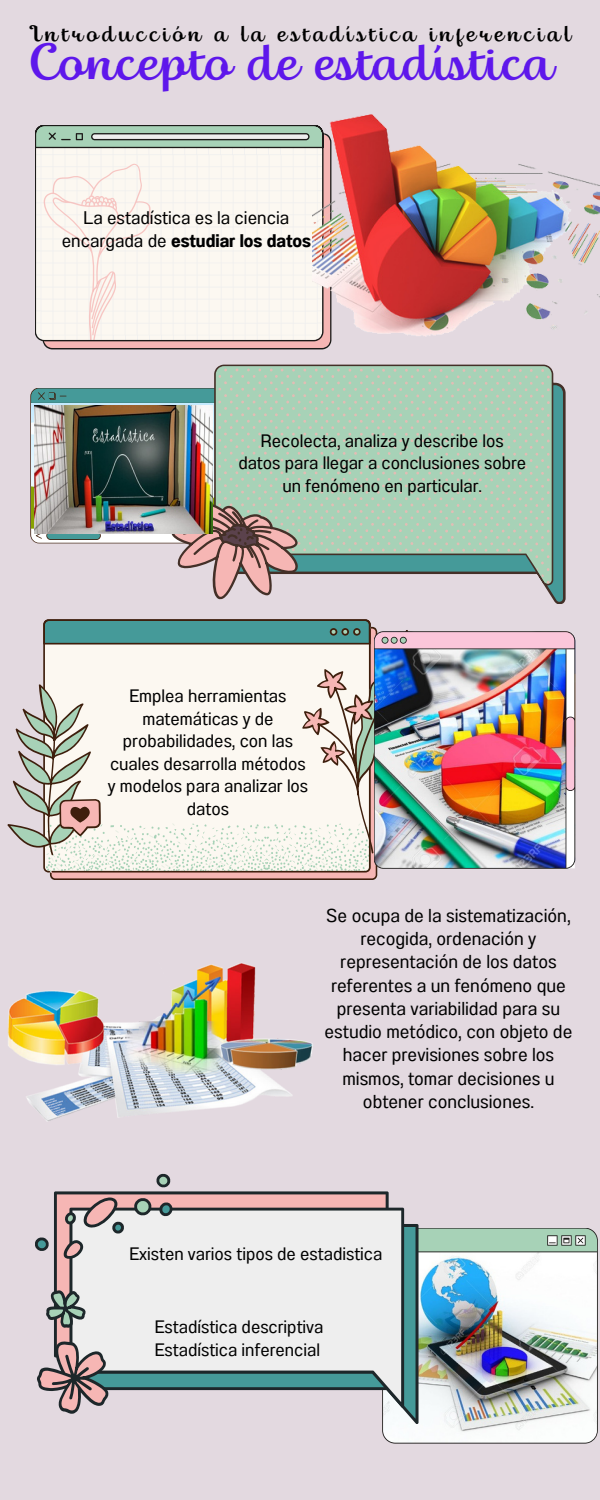
<style>
.page{position:relative;width:600px;height:1500px;background:#e3d9e0}
.page>*{position:absolute;margin:0;border:0;box-sizing:border-box;transform-origin:0 0}
.t1{font:50px "Thephir";color:#5e17eb}
.t2{font:22px "Thephir";letter-spacing:.15em;color:#000}
.t3{font:18.7px/23.2px "Anantason Wd 87";color:#000;text-align:center}
.t4{font:18.3px "Anantason Bold Wd 87";color:#000}
.t5{font:18.3px "Anantason Wd 87";color:#000}
.t6{font:18px/22.5px "Anantason Wd 87";color:#000;text-align:center}
.s1{font-family:"Anantason Wd 87"}
</style>
<div class="page">
<svg style="left:30px;top:388px;width:184px;height:21px;background:#4d9998"></svg>
<svg style="left:35px;top:125px;width:296px;height:224px;background:#ece8e1"></svg>
<img style="left:31px;top:404px;width:183px;height:119px">
<svg style="left:30px;top:523px;width:140px;height:21px"></svg>
<svg style="left:214px;top:365px;width:352px;height:239px;background:#a6c7b3"></svg>
<svg style="left:170px;top:503px;width:128px;height:97px"></svg>
<svg style="left:46px;top:872px;width:331px;height:8px;background:#c48e88"></svg>
<svg style="left:7px;top:619px;width:401px;height:253px;background:#dbddd6"></svg>
<img style="left:382px;top:1228px;width:216px;height:216px">
<svg style="left:173px;top:1191px;width:216px;height:17px;background:#c89998"></svg>
<svg style="left:382px;top:1224px;width:37px;height:200px;background:#568f8f"></svg>
<svg style="left:173px;top:1208px;width:231px;height:200px;background:#d8ddde"></svg>
<svg style="left:35px;top:1174px;width:138px;height:240px"></svg>
<img style="left:374px;top:631px;width:201px;height:238px">
<img style="left:7px;top:963px;width:306px;height:159px">
<img style="left:35px;top:405px;width:177px;height:129px">
<img style="left:313px;top:114px;width:287px;height:230px">
<p class="t2" style="left:28px;top:26px;width:545px">Introducción a la estadística inferencial</p>
<p class="t1" style="left:28px;top:44px;width:528px">Concepto de estadística</p>
<p class="t5" style="left:84px;top:207px;width:207px">La estadística es la ciencia</p>
<p class="t4" style="left:62px;top:230px;width:251px"><span class="s1">encargada de</span> estudiar los datos</p>
<p class="t6" style="left:261px;top:429px;width:244px">Recolecta, analiza y describe los</p>
<p class="t6" style="left:238px;top:452px;width:289px">datos para llegar a conclusiones sobre un fenómeno en particular.</p>
<p class="t6" style="left:108px;top:685px;width:202px">Emplea herramientas matemáticas y de probabilidades, con las cuales desarrolla métodos y modelos para analizar los datos</p>
<p class="t3" style="left:325px;top:904px;width:249px">Se ocupa de la sistematización, recogida, ordenación y representación de los datos referentes a un fenómeno que presenta variabilidad para su estudio metódico, con objeto de hacer previsiones sobre los mismos, tomar decisiones u obtener conclusiones.</p>
<p class="t6" style="left:129px;top:1243px;width:254px">Existen varios tipos de estadistica</p>
<p class="t6" style="left:155px;top:1316px;width:170px;text-align:left">Estadística descriptiva<br>Estadística inferencial</p>
</div>
